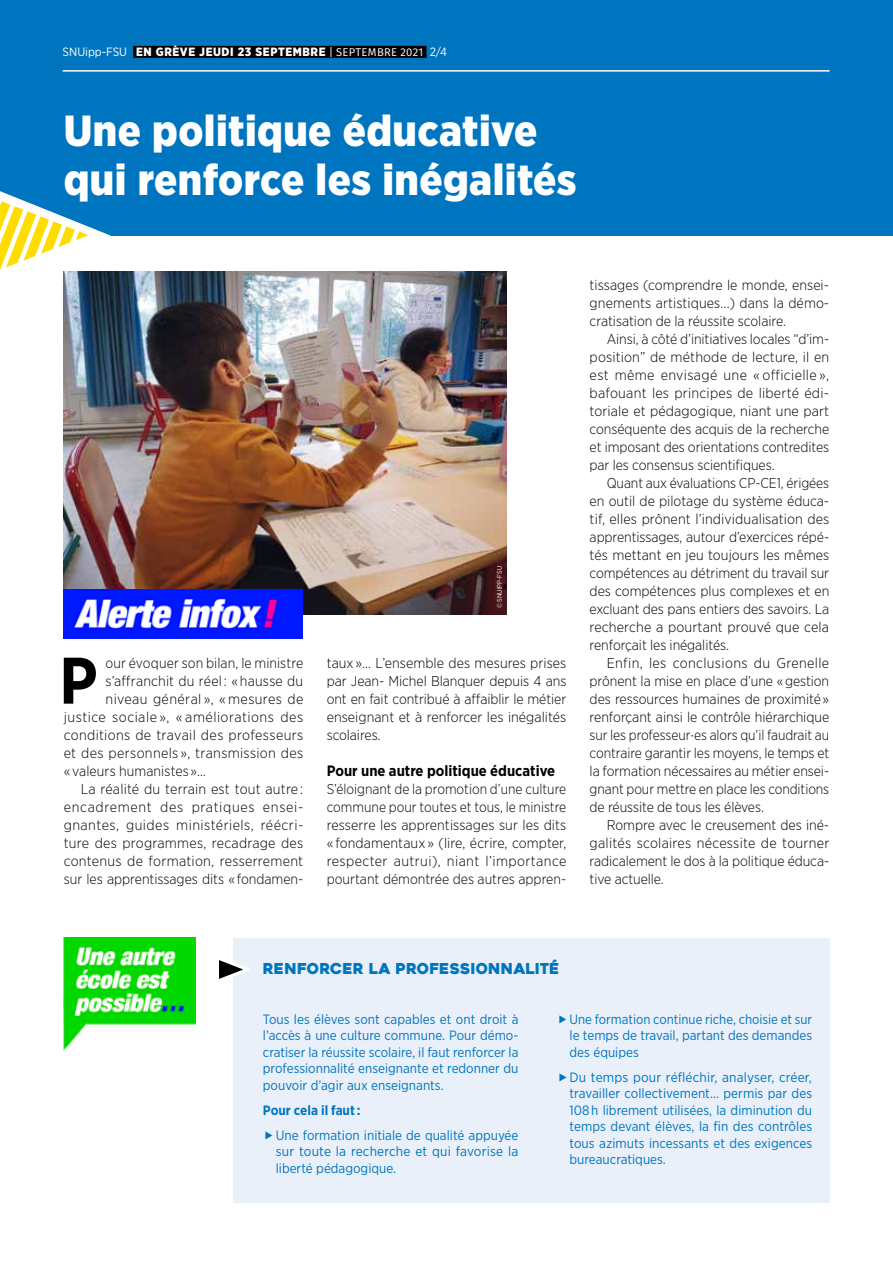
<style>
.page{position:relative;width:893px;height:1263px;background:#fff}
.page>*{position:absolute;margin:0;border:0;box-sizing:border-box;transform-origin:0 0}
.t1{font:700 65.7px "Gotham Narrow";color:#000}
.t2{font:900 43.5px/49.5px "Gotham Narrow";letter-spacing:.01em;color:#fff}
.t3{font:700 15px "Gotham Narrow";color:#000}
.t4{font:15px "Heavitas";letter-spacing:.01em;color:#0075bf}
.t5{font:300 14.25px/18px "Gotham Narrow";letter-spacing:.005em;color:#000;text-align:justify}
.t6{font:300 14.25px "Gotham Narrow";letter-spacing:.03em;color:#000}
.t7{font:300 14.25px "Gotham Narrow";letter-spacing:.035em;color:#000}
.t8{font:300 14.25px "Gotham Narrow";letter-spacing:.045em;color:#000}
.t9{font:13.5px/16.5px "Gotham Narrow";color:#0075bf;text-align:justify}
.t10{font:700 13.5px "Gotham Narrow";color:#0075bf}
.t11{font:900 12px "Gotham Narrow";letter-spacing:.05em;color:#fff}
.t12{font:6.6px "Gotham Narrow";color:#fff}
.s1{font-weight:400}
.s2{font-family:"Fira Sans";font-weight:400;font-size:11.25px}
</style>
<div class="page">
<img style="left:64px;top:272px;width:443px;height:342px">
<div style="left:233px;top:938px;width:596px;height:264px;background:#eaf0fa"></div>
<div style="left:0;top:0;width:893px;height:236px;background:#0075bf"></div>
<hr style="left:63px;top:70px;width:767px;height:2px;background:#fff">
<div style="left:133px;top:46px;width:293px;height:12px;background:#000"></div>
<svg style="left:0;top:191px;width:111px;height:88px"></svg>
<img style="left:64px;top:938px;width:131px;height:113px">
<img style="left:64px;top:589px;width:238px;height:49px">
<svg style="left:219px;top:960px;width:32px;height:19px"></svg>
<p class="t11" style="left:63px;top:44px;width:386px"><span class="s1">SNUipp-FSU</span> EN GRÈVE JEUDI 23 SEPTEMBRE <span class="s2">| SEPTEMBRE 2021</span> <span class="s1">2/4</span></p>
<h2 class="t2" style="left:64px;top:105px;width:514px">Une politique éducative qui renforce les inégalités</h2>
<h1 class="t1" style="left:59px;top:638px;width:40px">P</h1>
<p class="t5" style="left:106px;top:653px;width:199px">our évoquer son bilan, le ministre</p>
<p class="t5" style="left:106px;top:671px;width:199px">s’affranchit du réel : « hausse du</p>
<p class="t6" style="left:106px;top:690px;width:199px">niveau général », « mesures de</p>
<p class="t7" style="left:64px;top:708px;width:241px">justice sociale », « améliorations des</p>
<p class="t5" style="left:64px;top:725px;width:241px">conditions de travail des professeurs</p>
<p class="t5" style="left:64px;top:743px;width:241px">et des personnels », transmission des</p>
<p class="t5" style="left:64px;top:761px;width:144px">« valeurs humanistes »…</p>
<p class="t5" style="left:81px;top:779px;width:224px">La réalité du terrain est tout autre :</p>
<p class="t8" style="left:64px;top:798px;width:241px">encadrement des pratiques ensei-</p>
<p class="t6" style="left:64px;top:816px;width:241px">gnantes, guides ministériels, réécri-</p>
<p class="t5" style="left:64px;top:833px;width:241px">ture des programmes, recadrage des</p>
<p class="t5" style="left:64px;top:851px;width:241px">contenus de formation, resserrement</p>
<p class="t5" style="left:64px;top:869px;width:241px">sur les apprentissages dits « fondamen-</p>
<p class="t12" style="left:495px;top:608px;width:44px;rotate:-90deg">© SNUIPP-FSU</p>
<p class="t5" style="left:327px;top:653px;width:241px">taux »… L’ensemble des mesures prises par Jean- Michel Blanquer depuis 4 ans ont en fait contribué à affaiblir le métier enseignant et à renforcer les inégalités scolaires.</p>
<p class="t3" style="left:327px;top:761px;width:230px">Pour une autre politique éducative</p>
<p class="t5" style="left:327px;top:779px;width:241px">S’éloignant de la promotion d’une culture commune pour toutes et tous, le ministre resserre les apprentissages sur les dits « fondamentaux » (lire, écrire, compter, respecter autrui), niant l’importance pourtant démontrée des autres appren-</p>
<p class="t5" style="left:590px;top:275px;width:241px">tissages (comprendre le monde, ensei&shy;gnements artistiques...) dans la démo&shy;cratisation de la réussite scolaire.</p>
<p class="t5" style="left:590px;top:329px;width:241px;text-indent:17px">Ainsi, à côté d’initiatives locales “d’im&shy;position” de méthode de lecture, il en est même envisagé une « officielle », bafouant les principes de liberté édi&shy;toriale et pédagogique, niant une part conséquente des acquis de la recherche et imposant des orientations contredites par les consensus scientifiques.</p>
<p class="t5" style="left:590px;top:473px;width:241px;text-indent:17px">Quant aux évaluations CP-CE1, érigées en outil de pilotage du système éduca&shy;tif, elles prônent l’individualisation des apprentissages, autour d’exercices répé&shy;tés mettant en jeu toujours les mêmes compétences au détriment du travail sur des compétences plus complexes et en excluant des pans entiers des savoirs. La recherche a pourtant prouvé que cela renforçait les inégalités.</p>
<p class="t5" style="left:590px;top:653px;width:241px;text-indent:17px">Enfin, les conclusions du Grenelle prônent la mise en place d’une « gestion des ressources humaines de proximité » renforçant ainsi le contrôle hiérarchique sur les professeur·es alors qu’il faudrait au contraire garantir les moyens, le temps et la formation nécessaires au métier ensei&shy;gnant pour mettre en place les conditions de réussite de tous les élèves.</p>
<p class="t5" style="left:590px;top:815px;width:241px;text-indent:17px">Rompre avec le creusement des iné&shy;galités scolaires nécessite de tourner radicalement le dos à la politique éduca&shy;tive actuelle.</p>
<p class="t4" style="left:263px;top:959px;width:298px">RENFORCER LA PROFESSIONNALITÉ</p>
<p class="t9" style="left:263px;top:1010px;width:257px">Tous les élèves sont capables et ont droit à l’accès à une culture commune. Pour démo&shy;cratiser la réussite scolaire, il faut renforcer la professionnalité enseignante et redonner du pouvoir d’agir aux enseignants.</p>
<p class="t10" style="left:263px;top:1101px;width:99px">Pour cela il faut :</p>
<p class="t9" style="left:276px;top:1126px;width:244px">Une formation initiale de qualité appuyée sur toute la recherche et qui favorise la liberté pédagogique.</p>
<p class="t9" style="left:569px;top:1010px;width:244px">Une formation continue riche, choisie et sur le temps de travail, partant des demandes des équipes</p>
<p class="t9" style="left:569px;top:1068px;width:244px">Du temps pour réfléchir, analyser, créer, travailler collectivement… permis par des 108 h librement utilisées, la diminution du temps devant élèves, la fin des contrôles tous azimuts incessants et des exigences bureaucratiques.</p>
</div>
